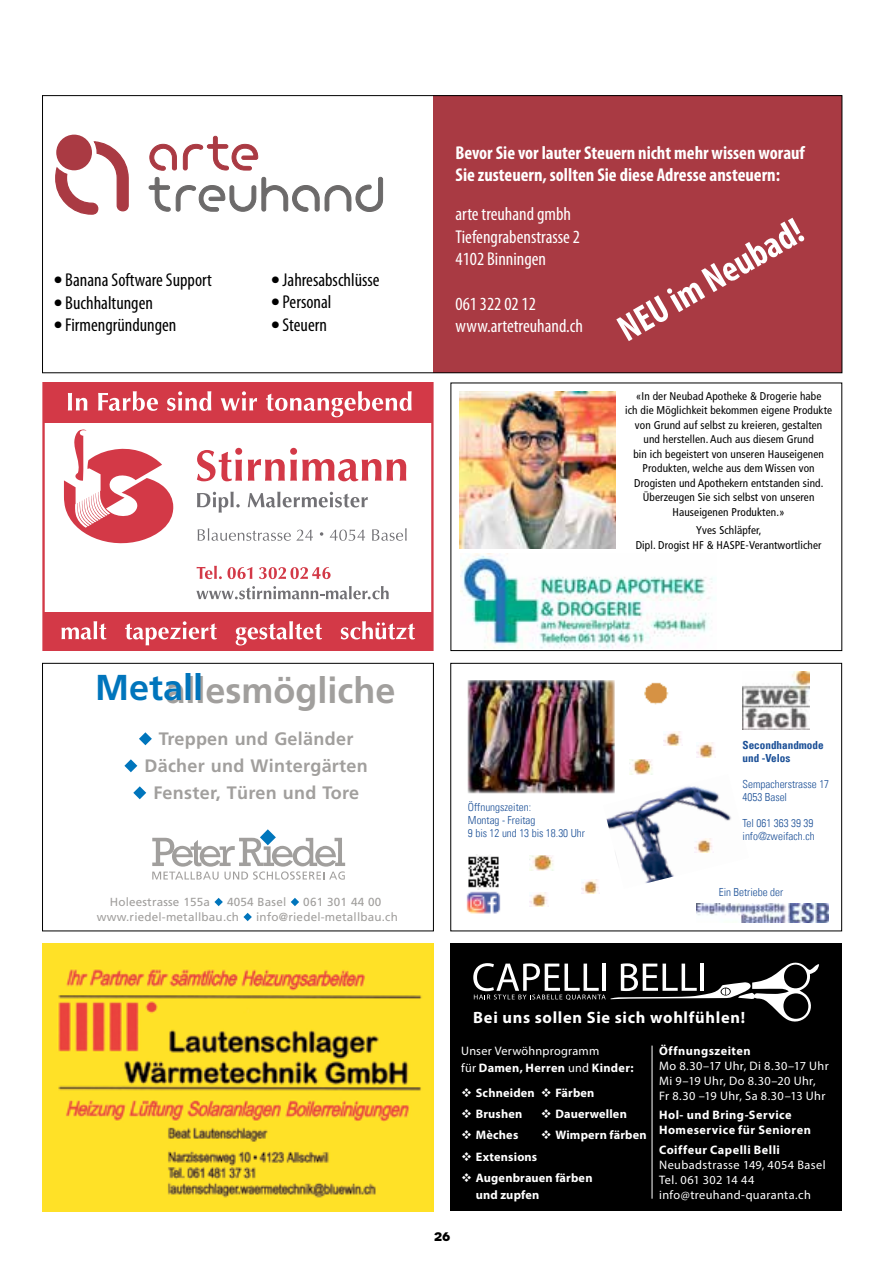
<style>
.page{position:relative;width:893px;height:1263px;background:#fff}
.page>*{position:absolute;margin:0;border:0;box-sizing:border-box;transform-origin:0 0}
.t1{font:700 condensed 37.2px "Myriad Pro";color:#fff}
.t2{font:700 36px "Frutiger";color:#a19f9d}
.t3{font:700 condensed 18.6px/22.4px "Myriad Pro";color:#fff}
.t4{font:condensed 18.6px "Myriad Pro";color:#000}
.t5{font:condensed 18.6px/22.4px "Myriad Pro";color:#fff}
.t6{font:700 18px/27px "Frutiger";letter-spacing:.015em;color:#a19f9d;text-align:center}
.t7{font:700 16.35px "Myriad Pro";letter-spacing:.045em;color:#fff}
.t8{font:12.3px/15px "Myriad Pro";letter-spacing:.03em;color:#fff}
.t9{font:700 12.3px/17px "Myriad Pro";letter-spacing:.02em;color:#fff}
.t10{font:700 12.3px/15px "Myriad Pro";letter-spacing:.04em;color:#fff}
.t11{font:700 12px "Urbane";color:#000}
.t12{font:11.7px "Frutiger";letter-spacing:.015em;color:#a19f9d}
.t13{font:condensed 11.25px/14.4px "Frutiger LT Std";letter-spacing:.01em;color:#000;text-align:center}
.t14{font:300 condensed 11.1px/13px "Univers LT";color:#1c5097}
.t15{font:700 condensed 11.1px/13px "Univers LT";color:#1c5097}
.s1{color:#0075bc}
.s2{font-weight:700}
</style>
<div class="page">
<div style="left:56px;top:135px;width:36px;height:35px;background:#aa3a43;border-radius:50%"></div>
<svg style="left:55px;top:140px;width:74px;height:75px"></svg>
<svg style="left:148px;top:177px;width:235px;height:35px"></svg>
<svg style="left:183px;top:136px;width:75px;height:35px"></svg>
<svg style="left:149px;top:144px;width:28px;height:27px"></svg>
<div style="left:434px;top:96px;width:408px;height:277px;background:#a93a43"></div>
<div style="left:42px;top:663px;width:392px;height:268px;border:1px solid #000"></div>
<svg style="left:214px;top:898px;width:9px;height:8px"></svg>
<svg style="left:291px;top:898px;width:8px;height:8px"></svg>
<svg style="left:243px;top:913px;width:9px;height:8px"></svg>
<svg style="left:152px;top:829px;width:193px;height:51px"></svg>
<svg style="left:139px;top:732px;width:13px;height:13px"></svg>
<svg style="left:124px;top:759px;width:13px;height:13px"></svg>
<svg style="left:133px;top:786px;width:13px;height:13px"></svg>
<img style="left:742px;top:672px;width:68px;height:58px">
<img style="left:603px;top:786px;width:128px;height:98px">
<img style="left:644px;top:682px;width:25px;height:23px">
<img style="left:629px;top:759px;width:24px;height:16px">
<img style="left:664px;top:731px;width:19px;height:15px">
<img style="left:697px;top:904px;width:131px;height:18px">
<img style="left:697px;top:743px;width:18px;height:14px">
<img style="left:468px;top:680px;width:147px;height:113px">
<img style="left:695px;top:838px;width:18px;height:15px">
<img style="left:530px;top:855px;width:23px;height:15px">
<img style="left:581px;top:879px;width:19px;height:15px">
<img style="left:530px;top:892px;width:18px;height:15px">
<img style="left:468px;top:855px;width:31px;height:35px">
<img style="left:466px;top:891px;width:35px;height:23px">
<div style="left:451px;top:663px;width:391px;height:268px;border:1px solid #000"></div>
<img style="left:42px;top:943px;width:392px;height:268px">
<div style="left:451px;top:943px;width:391px;height:268px;background:#000"></div>
<svg style="left:473px;top:962px;width:346px;height:60px"></svg>
<hr style="left:701px;top:963px;width:3px;height:28px;background:#fff">
<hr style="left:652px;top:1045px;width:1px;height:154px;background:#fff">
<img style="left:459px;top:391px;width:156px;height:158px">
<img style="left:461px;top:553px;width:252px;height:96px">
<svg style="left:42px;top:383px;width:392px;height:268px"></svg>
<div style="left:44px;top:383px;width:388px;height:39px;background:#d33947"></div>
<svg style="left:68px;top:393px;width:19px;height:17px"></svg>
<svg style="left:98px;top:391px;width:60px;height:20px"></svg>
<svg style="left:167px;top:391px;width:44px;height:20px"></svg>
<svg style="left:221px;top:391px;width:36px;height:19px"></svg>
<svg style="left:266px;top:391px;width:146px;height:26px"></svg>
<h3 class="t4" style="left:55px;top:269px;width:159px">● Banana Software Support</h3>
<h3 class="t4" style="left:55px;top:291px;width:100px">● Buchhaltungen</h3>
<h3 class="t4" style="left:55px;top:314px;width:123px">● Firmengründungen</h3>
<h3 class="t4" style="left:272px;top:269px;width:109px">● Jahresabschlüsse</h3>
<h3 class="t4" style="left:272px;top:291px;width:61px">● Personal</h3>
<h3 class="t4" style="left:272px;top:313px;width:57px">● Steuern</h3>
<h3 class="t3" style="left:455px;top:141px;width:351px">Bevor Sie vor lauter Steuern nicht mehr wissen worauf<br>Sie zusteuern, sollten Sie diese Adresse ansteuern:</h3>
<h3 class="t5" style="left:455px;top:203px;width:126px">arte treuhand gmbh<br>Tiefengrabenstrasse 2<br>4102 Binningen</h3>
<h3 class="t5" style="left:455px;top:292px;width:129px">061 322 02 12 www.artetreuhand.ch</h3>
<h1 class="t1" style="left:609px;top:311px;width:209px;rotate:-30deg">NEU im Neubad!</h1>
<p class="t13" style="left:625px;top:389px;width:209px">«In der Neubad Apotheke &amp; Drogerie habe<br>ich die Möglichkeit bekommen eigene Produkte von Grund auf selbst zu kreieren, gestalten<br>und herstellen. Auch aus diesem Grund<br>bin ich begeistert von unseren Hauseigenen Produkten, welche aus dem Wissen von Drogisten und Apothekern entstanden sind.<br>Überzeugen Sie sich selbst von unseren Hauseigenen Produkten.»</p>
<p class="t13" style="left:636px;top:523px;width:187px">Yves Schläpfer,<br>Dipl. Drogist HF &amp; HASPE-Verantwortlicher</p>
<h2 class="t2" style="left:95px;top:669px;width:302px"><span class="s1">Met</span>allesmögliche</h2>
<h3 class="t6" style="left:144px;top:725px;width:225px">Treppen und Geländer<br>Dächer und Wintergärten<br>Fenster, Türen und Tore</h3>
<p class="t12" style="left:110px;top:895px;width:102px">Holeestrasse 155a</p>
<p class="t12" style="left:227px;top:895px;width:61px">4054 Basel</p>
<p class="t12" style="left:303px;top:895px;width:80px">061 301 44 00</p>
<p class="t12" style="left:97px;top:910px;width:143px">www.riedel-metallbau.ch</p>
<p class="t12" style="left:256px;top:910px;width:143px">info@riedel-metallbau.ch</p>
<p class="t14" style="left:468px;top:800px;width:118px">Öffnungszeiten:<br>Montag - Freitag<br>9 bis 12 und 13 bis 18.30 Uhr</p>
<p class="t15" style="left:742px;top:738px;width:83px">Secondhandmode und -Velos</p>
<p class="t14" style="left:742px;top:777px;width:88px">Sempacherstrasse 17<br>4053 Basel</p>
<p class="t14" style="left:742px;top:816px;width:74px">Tel 061 363 39 39 info@zweifach.ch</p>
<p class="t14" style="left:719px;top:886px;width:66px">Ein Betriebe der</p>
<h3 class="t7" style="left:473px;top:1007px;width:273px">Bei uns sollen Sie sich wohlfühlen!</h3>
<p class="t10" style="left:659px;top:1043px;width:93px">Öffnungszeiten</p>
<p class="t8" style="left:659px;top:1058px;width:171px">Mo 8.30–17 Uhr, Di 8.30–17 Uhr<br>Mi 9–19 Uhr, Do 8.30–20 Uhr,<br>Fr 8.30 –19 Uhr, Sa 8.30–13 Uhr</p>
<p class="t10" style="left:659px;top:1107px;width:153px">Hol- und Bring-Service<br>Homeservice für Senioren</p>
<p class="t10" style="left:659px;top:1141px;width:122px">Coiffeur Capelli Belli</p>
<p class="t8" style="left:659px;top:1157px;width:168px">Neubadstrasse 149, 4054 Basel<br>Tel. 061 302 14 44 info@treuhand-quaranta.ch</p>
<p class="t8" style="left:461px;top:1042px;width:174px;line-height:17px">Unser Verwöhnprogramm<br>für <span class="s2">Damen, Herren</span> und <span class="s2">Kinder:</span></p>
<p class="t9" style="left:461px;top:1084px;width:135px">❖ Schneiden ❖ Färben</p>
<p class="t9" style="left:461px;top:1105px;width:63px">❖ Brushen</p>
<p class="t9" style="left:541px;top:1105px;width:88px">❖ Dauerwellen</p>
<p class="t9" style="left:461px;top:1126px;width:59px">❖ Mèches</p>
<p class="t9" style="left:541px;top:1126px;width:107px">❖ Wimpern färben</p>
<p class="t9" style="left:461px;top:1147px;width:78px">❖ Extensions</p>
<p class="t9" style="left:476px;top:1169px;width:118px;text-indent:-15px">❖ Augenbrauen färben und zupfen</p>
<p class="t11" style="left:434px;top:1228px;width:18px">26</p>
</div>
